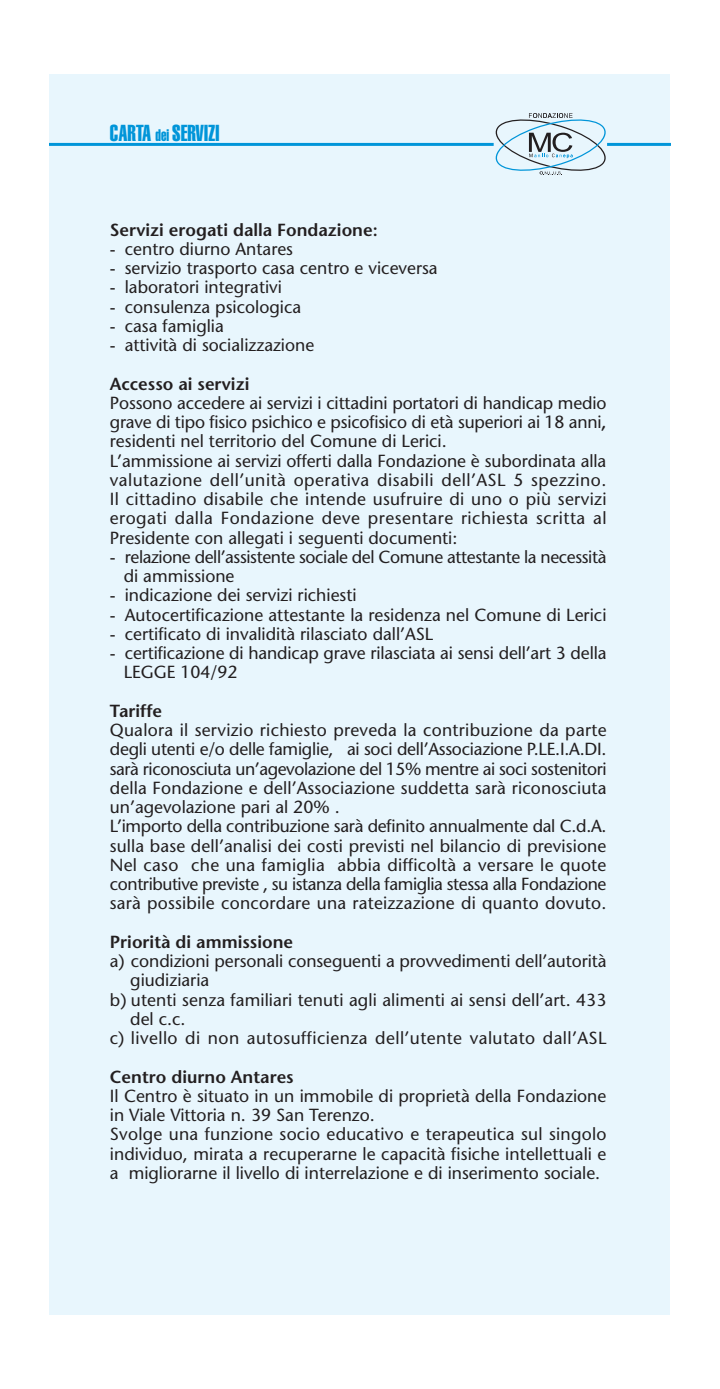
<style>
.page{position:relative;width:720px;height:1389px;background:#fff}
.page>*{position:absolute;margin:0;border:0;box-sizing:border-box;transform-origin:0 0}
.t1{font:22.75px "Helvetica Extra Compressed";color:#0095d9}
.t2{font:17.5px/19.2px "Stone Sans";color:#231f20}
.t3{font:600 17.5px "Stone Sans";color:#231f20}
.t4{font:17.5px/19.2px "Stone Sans";letter-spacing:-.02em;color:#231f20}
.t5{font:17.5px "Stone Sans";letter-spacing:.025em;color:#231f20}
.s1{font-size:16.45px}
.s2{font-weight:600}
</style>
<div class="page">
<div style="left:50px;top:74px;width:620px;height:1241px;background:#e8f6fd"></div>
<hr style="left:50px;top:143px;width:443px;height:3px;background:#0095d9">
<hr style="left:606px;top:143px;width:64px;height:3px;background:#0095d9">
<svg style="left:488px;top:113px;width:124px;height:62px"></svg>
<h1 class="t1" style="left:110px;top:124px;width:112px">CARTA <span class="s1">dei</span> SERVIZI</h1>
<p class="t3" style="left:110px;top:223px;width:269px">Servizi erogati dalla Fondazione:</p>
<p class="t2" style="left:110px;top:241px;width:185px">- centro diurno Antares</p>
<p class="t2" style="left:110px;top:260px;width:329px">- servizio trasporto casa centro e viceversa</p>
<p class="t2" style="left:110px;top:280px;width:173px">- laboratori integrativi</p>
<p class="t2" style="left:110px;top:299px;width:193px">- consulenza psicologica</p>
<p class="t2" style="left:110px;top:318px;width:115px">- casa famiglia</p>
<p class="t2" style="left:110px;top:337px;width:206px">- attività di socializzazione</p>
<p class="t3" style="left:110px;top:377px;width:141px">Accesso ai servizi</p>
<p class="t2" style="left:110px;top:395px;width:498px">Possono accedere ai servizi i cittadini portatori di handicap medio grave di tipo fisico psichico e psicofisico di età superiori ai 18 anni<span class="s2">, </span>residenti nel territorio del Comune di Lerici.<br>L’ammissione ai servizi offerti dalla Fondazione è subordinata alla valutazione dell’unità operativa disabili dell’ASL 5 spezzino.<br>Il cittadino disabile che intende usufruire di uno o più servizi erogati dalla Fondazione deve presentare richiesta scritta al Presidente con allegati i seguenti documenti:</p>
<p class="t4" style="left:124px;top:549px;width:484px;text-indent:-14px">- relazione dell’assistente sociale del Comune attestante la necessità di ammissione</p>
<p class="t2" style="left:110px;top:588px;width:248px">- indicazione dei servizi richiesti</p>
<p class="t2" style="left:110px;top:607px;width:498px">- Autocertificazione attestante la residenza nel Comune di Lerici</p>
<p class="t2" style="left:110px;top:626px;width:325px">- certificato di invalidità rilasciato dall’ASL</p>
<p class="t2" style="left:124px;top:645px;width:484px;text-indent:-14px">- certificazione di handicap grave rilasciata ai sensi dell’art 3 della<br>LEGGE 104/92</p>
<p class="t3" style="left:110px;top:704px;width:54px">Tariffe</p>
<p class="t2" style="left:110px;top:722px;width:498px">Qualora il servizio richiesto preveda la contribuzione da parte degli utenti e/o delle famiglie, ai soci dell’Associazione P.LE.I.A.DI. sarà riconosciuta un’agevolazione del 15% mentre ai soci sostenitori della Fondazione e dell’Associazione suddetta sarà riconosciuta un’agevolazione pari al 20% .<br>L’importo della contribuzione sarà definito annualmente dal C.d.A. sulla base dell’analisi dei costi previsti nel bilancio di previsione Nel caso che una famiglia abbia difficoltà a versare le quote contributive previste , su istanza della famiglia stessa alla Fondazione sarà possibile concordare una rateizzazione di quanto dovuto.</p>
<p class="t3" style="left:110px;top:935px;width:185px">Priorità di ammissione</p>
<p class="t2" style="left:110px;top:953px;width:498px">a) condizioni personali conseguenti a provvedimenti dell’autorità</p>
<p class="t2" style="left:130px;top:973px;width:80px">giudiziaria</p>
<p class="t2" style="left:110px;top:992px;width:498px">b) utenti senza familiari tenuti agli alimenti ai sensi dell’art. 433</p>
<p class="t2" style="left:130px;top:1011px;width:57px">del c.c.</p>
<p class="t5" style="left:110px;top:1031px;width:498px">c) livello di non autosufficienza dell’utente valutato dall’ASL</p>
<p class="t3" style="left:110px;top:1070px;width:185px">Centro diurno Antares</p>
<p class="t2" style="left:110px;top:1088px;width:498px">Il Centro è situato in un immobile di proprietà della Fondazione in Viale Vittoria n. 39 San Terenzo.<br>Svolge una funzione socio educativo e terapeutica sul singolo individuo, mirata a recuperarne le capacità fisiche intellettuali e a migliorarne il livello di interrelazione e di inserimento sociale.</p>
</div>
